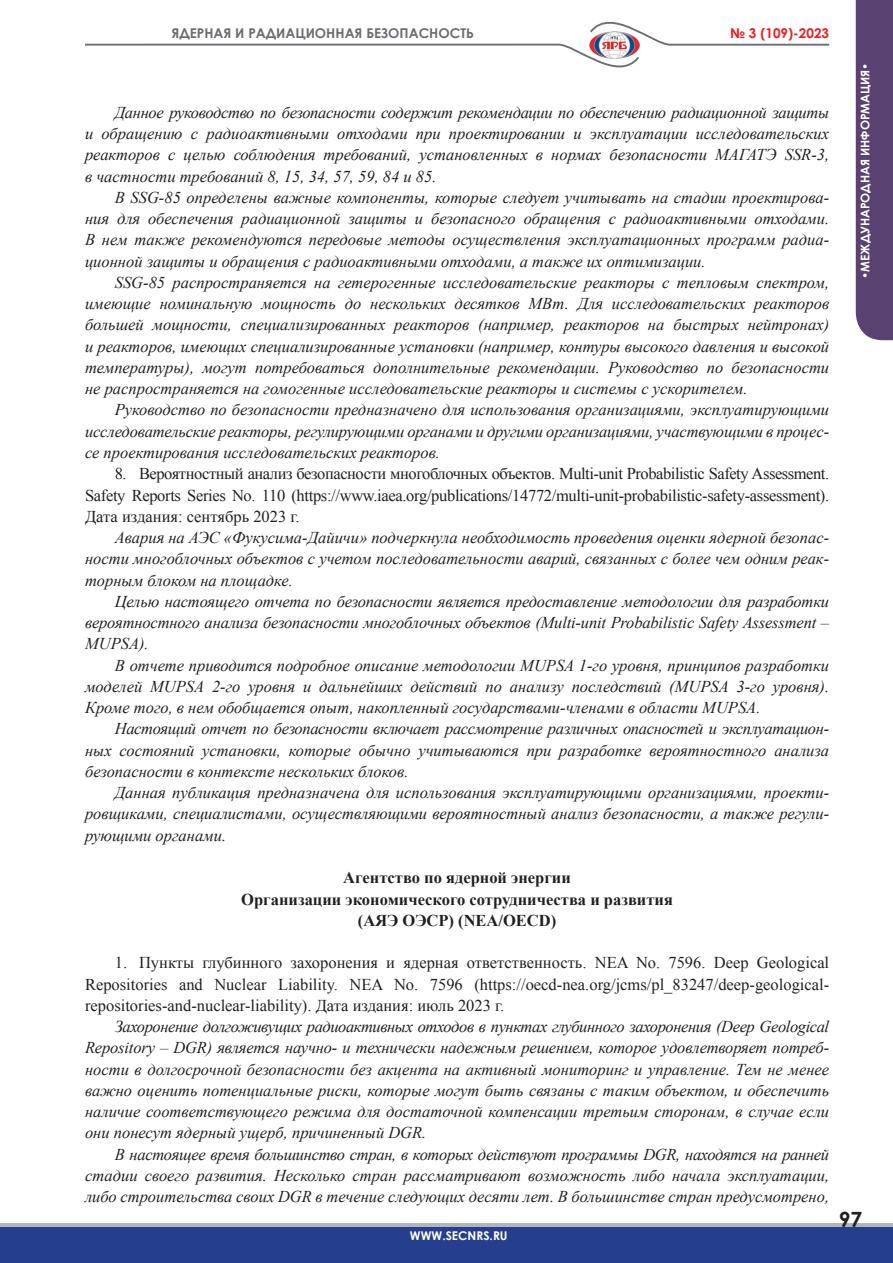
<style>
.page{position:relative;width:893px;height:1263px;background:#fff}
.page>*{position:absolute;margin:0;border:0;box-sizing:border-box;transform-origin:0 0}
.t1{font:700 21px "Century Gothic";color:#231f20}
.Основной_текст{font:italic 16.5px/21.3px "Times New Roman";color:#231f20;text-align:justify}
.Основной_текст-2{font:16.5px/21.3px "Times New Roman";color:#231f20;text-align:justify}
.Заголовок_статьи{font:700 16.5px "Times New Roman";color:#231f20}
.t2{font:700 13.5px "Century Gothic";color:#6c6d70}
.t3{font:700 13.5px "Century Gothic";color:#ee1d23}
.t4{font:700 12px "Century Gothic";color:#fff}
</style>
<div class="page">
<div style="left:0;top:1223px;width:893px;height:30px;background:#b4b5b8"></div>
<div style="left:0;top:1227px;width:893px;height:36px;background:#253f8e"></div>
<div style="left:856px;top:0;width:37px;height:340px;background:#594272"></div>
<svg style="left:85px;top:21px;width:745px;height:47px"></svg>
<p class="t2" style="left:171px;top:23px;width:304px">ЯДЕРНАЯ И РАДИАЦИОННАЯ БЕЗОПАСНОСТЬ</p>
<p class="t3" style="left:730px;top:23px;width:100px">№ 3 (109)-2023</p>
<p class="Основной_текст" style="left:85px;top:101px;width:746px;text-indent:30px">Данное руководство по безопасности содержит рекомендации по обеспечению радиационной защиты и обращению с радиоактивными отходами при проектировании и эксплуатации исследовательских реакторов с целью соблюдения требований, установленных в нормах безопасности МАГАТЭ SSR-3, в частности требований 8, 15, 34, 57, 59, 84 и 85.</p>
<p class="Основной_текст" style="left:85px;top:186px;width:746px;text-indent:30px">В SSG-85 определены важные компоненты, которые следует учитывать на стадии проектирова&shy;ния для обеспечения радиационной защиты и безопасного обращения с радиоактивными отходами.<br>В нем также рекомендуются передовые методы осуществления эксплуатационных программ радиа&shy;ционной защиты и обращения с радиоактивными отходами, а также их оптимизации.</p>
<p class="Основной_текст" style="left:85px;top:271px;width:746px;text-indent:30px">SSG-85 распространяется на гетерогенные исследовательские реакторы с тепловым спектром, имеющие номинальную мощность до нескольких десятков МВт. Для исследовательских реакторов большей мощности, специализированных реакторов (например, реакторов на быстрых нейтронах) и реакторов, имеющих специализированные установки (например, контуры высокого давления и высокой температуры), могут потребоваться дополнительные рекомендации. Руководство по безопасности не распространяется на гомогенные исследовательские реакторы и системы с ускорителем.</p>
<p class="Основной_текст" style="left:85px;top:399px;width:746px;text-indent:30px">Руководство по безопасности предназначено для использования организациями, эксплуатирующими исследовательские реакторы, регулирующими органами и другими организациями, участвующими в процес&shy;се проектирования исследовательских реакторов.</p>
<p class="Основной_текст-2" style="left:85px;top:463px;width:746px;text-indent:30px">8. Вероятностный анализ безопасности многоблочных объектов. Multi-unit Probabilistic Safety Assessment.<br>Safety Reports Series No. 110 (https://www.iaea.org/publications/14772/multi-unit-probabilistic-safety-assessment).<br>Дата издания: сентябрь 2023 г.</p>
<p class="Основной_текст" style="left:85px;top:526px;width:746px;text-indent:30px">Авария на АЭС «Фукусима-Дайичи» подчеркнула необходимость проведения оценки ядерной безопас&shy;ности многоблочных объектов с учетом последовательности аварий, связанных с более чем одним реак&shy;торным блоком на площадке.</p>
<p class="Основной_текст" style="left:85px;top:590px;width:746px;text-indent:30px">Целью настоящего отчета по безопасности является предоставление методологии для разработки вероятностного анализа безопасности многоблочных объектов (Multi-unit Probabilistic Safety Assessment – MUPSA).</p>
<p class="Основной_текст" style="left:85px;top:654px;width:746px;text-indent:30px">В отчете приводится подробное описание методологии MUPSA 1-го уровня, принципов разработки моделей MUPSA 2-го уровня и дальнейших действий по анализу последствий (MUPSA 3-го уровня).<br>Кроме того, в нем обобщается опыт, накопленный государствами-членами в области MUPSA.</p>
<p class="Основной_текст" style="left:85px;top:718px;width:746px;text-indent:30px">Настоящий отчет по безопасности включает рассмотрение различных опасностей и эксплуатацион&shy;ных состояний установки, которые обычно учитываются при разработке вероятностного анализа безопасности в контексте нескольких блоков.</p>
<p class="Основной_текст" style="left:85px;top:782px;width:746px;text-indent:30px">Данная публикация предназначена для использования эксплуатирующими организациями, проекти&shy;ровщиками, специалистами, осуществляющими вероятностный анализ безопасности, а также регули&shy;рующими органами.</p>
<p class="Заголовок_статьи" style="left:343px;top:866px;width:229px">Агентство по ядерной энергии</p>
<p class="Заголовок_статьи" style="left:241px;top:887px;width:433px">Организации экономического сотрудничества и развития</p>
<p class="Заголовок_статьи" style="left:358px;top:909px;width:200px">(АЯЭ ОЭСР) (NEA/OECD)</p>
<p class="Основной_текст-2" style="left:85px;top:952px;width:746px;text-indent:30px">1. Пункты глубинного захоронения и ядерная ответственность. NEA No. 7596. Deep Geological Repositories and Nuclear Liability. NEA No. 7596 (https://oecd-nea.org/jcms/pl_83247/deep-geological&shy;repositories-and-nuclear-liability). Дата издания: июль 2023 г.</p>
<p class="Основной_текст" style="left:85px;top:1015px;width:746px;text-indent:30px">Захоронение долгоживущих радиоактивных отходов в пунктах глубинного захоронения (Deep Geological Repository – DGR) является научно- и технически надежным решением, которое удовлетворяет потреб&shy;ности в долгосрочной безопасности без акцента на активный мониторинг и управление. Тем не менее важно оценить потенциальные риски, которые могут быть связаны с таким объектом, и обеспечить наличие соответствующего режима для достаточной компенсации третьим сторонам, в случае если они понесут ядерный ущерб, причиненный DGR.</p>
<p class="Основной_текст" style="left:85px;top:1143px;width:746px;text-indent:30px">В настоящее время большинство стран, в которых действуют программы DGR, находятся на ранней стадии своего развития. Несколько стран рассматривают возможность либо начала эксплуатации, либо строительства своих DGR в течение следующих десяти лет. В большинстве стран предусмотрено,</p>
<p class="t4" style="left:410px;top:1226px;width:99px">WWW.SECNRS.RU</p>
<p class="t4" style="left:856px;top:279px;width:218px;rotate:-90deg">•МЕЖДУНАРОДНАЯ ИНФОРМАЦИЯ•</p>
<p class="t1" style="left:839px;top:1203px;width:25px">97</p>
</div>
